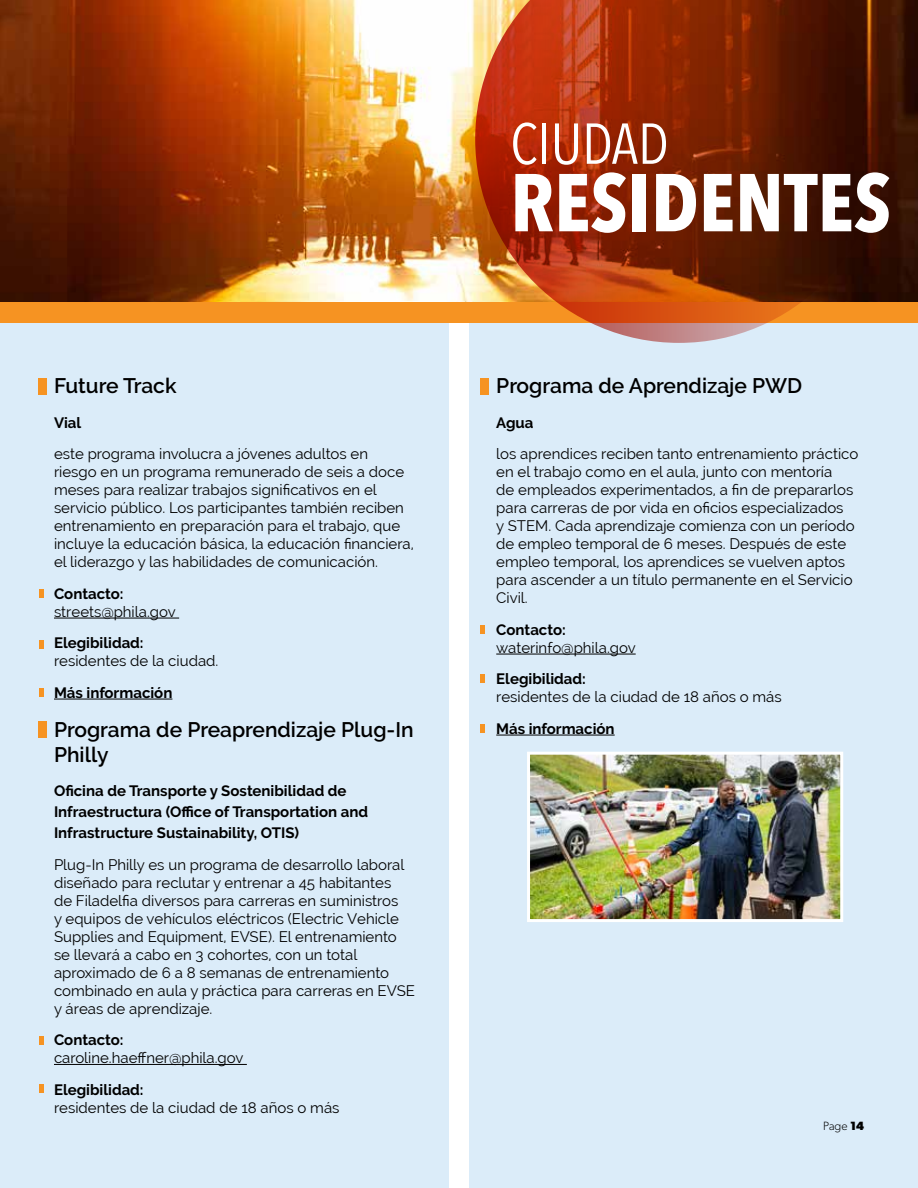
<style>
.page{position:relative;width:918px;height:1188px;background:#fff}
.page>*{position:absolute;margin:0;border:0;box-sizing:border-box;transform-origin:0 0}
.t1{font:700 81px "Avenir Next Condensed";color:#fff}
.t2{font:57px "Avenir Next Condensed";color:#fff}
.t3{font:600 21px/25.2px "Raleway";color:#000}
.t4{font:15px/18px "Raleway";color:#000}
.t5{font:700 15px/21px "Raleway";color:#000}
.t6{font:300 12px "Gibson";color:#636466}
.t7{font:300 12px "Gibson";color:#000}
.s1{font-weight:700}
.s2{font-weight:700;color:#000}
</style>
<div class="page">
<div style="left:0;top:0;width:449px;height:1188px;background:#dbecf9"></div>
<div style="left:469px;top:0;width:449px;height:1188px;background:#dbecf9"></div>
<hr style="left:54px;top:618px;width:125px;height:1px;background:#000">
<hr style="left:54px;top:699px;width:118px;height:1px;background:#000">
<hr style="left:54px;top:1064px;width:193px;height:1px;background:#000">
<hr style="left:496px;top:654px;width:140px;height:1px;background:#000">
<hr style="left:496px;top:735px;width:119px;height:1px;background:#000">
<div style="left:39px;top:379px;width:8px;height:16px;background:#f69322"></div>
<div style="left:39px;top:721px;width:8px;height:17px;background:#f69322"></div>
<div style="left:480px;top:379px;width:8px;height:16px;background:#f69322"></div>
<div style="left:39px;top:590px;width:5px;height:8px;background:#f69322"></div>
<div style="left:39px;top:1036px;width:5px;height:8px;background:#f69322"></div>
<div style="left:480px;top:625px;width:5px;height:9px;background:#f69322"></div>
<div style="left:39px;top:640px;width:5px;height:8px;background:#f69322"></div>
<div style="left:39px;top:689px;width:5px;height:8px;background:#f69322"></div>
<div style="left:39px;top:1085px;width:5px;height:8px;background:#f69322"></div>
<div style="left:480px;top:674px;width:5px;height:8px;background:#f69322"></div>
<div style="left:480px;top:725px;width:5px;height:8px;background:#f69322"></div>
<img style="left:531px;top:756px;width:308px;height:162px">
<div style="left:527px;top:752px;width:316px;height:170px;border:3px solid #fff"></div>
<img style="left:0;top:0;width:918px;height:302px">
<div style="left:0;top:302px;width:918px;height:20px;background:#f69322"></div>
<svg style="left:475px;top:0;width:408px;height:343px;background:#943f1b"></svg>
<h3 class="t3" style="left:54px;top:373px;width:124px">Future Track</h3>
<p class="t5" style="left:54px;top:412px;width:29px">Vial</p>
<p class="t4" style="left:54px;top:445px;width:361px">este programa involucra a jóvenes adultos en riesgo en un programa remunerado de seis a doce meses para realizar trabajos significativos en el servicio público. Los participantes también reciben entrenamiento en preparación para el trabajo, que incluye la educación básica, la educación financiera, el liderazgo y las habilidades de comunicación.</p>
<p class="t5" style="left:54px;top:583px;width:71px">Contacto:</p>
<p class="t4" style="left:54px;top:603px;width:123px">streets@phila.gov</p>
<p class="t5" style="left:54px;top:633px;width:91px">Elegibilidad:</p>
<p class="t4" style="left:54px;top:652px;width:166px">residentes de la ciudad.</p>
<p class="t5" style="left:54px;top:682px;width:120px">Más información</p>
<h3 class="t3" style="left:54px;top:717px;width:361px">Programa de Preaprendizaje Plug-In<br>Philly</h3>
<p class="t5" style="left:54px;top:781px;width:316px">Oficina de Transporte y Sostenibilidad de<br>Infraestructura (Office of Transportation and<br>Infrastructure Sustainability, OTIS)</p>
<p class="t4" style="left:54px;top:856px;width:363px">Plug-In Philly es un programa de desarrollo laboral diseñado para reclutar y entrenar a 45 habitantes<br>de Filadelfia diversos para carreras en suministros<br>y equipos de vehículos eléctricos (Electric Vehicle Supplies and Equipment, EVSE). El entrenamiento se llevará a cabo en 3 cohortes, con un total aproximado de 6 a 8 semanas de entrenamiento combinado en aula y práctica para carreras en EVSE y áreas de aprendizaje.</p>
<p class="t5" style="left:54px;top:1030px;width:71px">Contacto:</p>
<p class="t4" style="left:54px;top:1049px;width:191px">caroline.haeffner@phila.gov</p>
<p class="t5" style="left:54px;top:1079px;width:91px">Elegibilidad:</p>
<p class="t4" style="left:54px;top:1099px;width:287px">residentes de la ciudad de 18 años o más</p>
<h2 class="t2" style="left:510px;top:95px;width:160px">CIUDAD</h2>
<h1 class="t1" style="left:510px;top:153px;width:382px">RESIDENTES</h1>
<h3 class="t3" style="left:496px;top:373px;width:307px">Programa de Aprendizaje PWD</h3>
<p class="t5" style="left:496px;top:412px;width:39px">Agua</p>
<p class="t4" style="left:496px;top:445px;width:364px">los aprendices reciben tanto entrenamiento práctico en el trabajo como en el aula, junto con mentoría<br>de empleados experimentados, a fin de prepararlos para carreras de por vida en oficios especializados<br>y STEM. Cada aprendizaje comienza con un período de empleo temporal de 6 meses. Después de este empleo temporal, los aprendices se vuelven aptos para ascender a un título permanente en el Servicio Civil.</p>
<p class="t5" style="left:496px;top:619px;width:71px">Contacto:</p>
<p class="t4" style="left:496px;top:639px;width:141px">waterinfo@phila.gov</p>
<p class="t5" style="left:496px;top:669px;width:91px">Elegibilidad:</p>
<p class="t4" style="left:496px;top:688px;width:287px">residentes de la ciudad de 18 años o más</p>
<p class="t5" style="left:496px;top:718px;width:120px">Más información</p>
<p class="t7" style="left:823px;top:1119px;width:42px">Page <span class="s1">14</span></p>
<p class="t6" style="left:823px;top:1123px;width:42px">Page <span class="s2">14</span></p>
</div>
